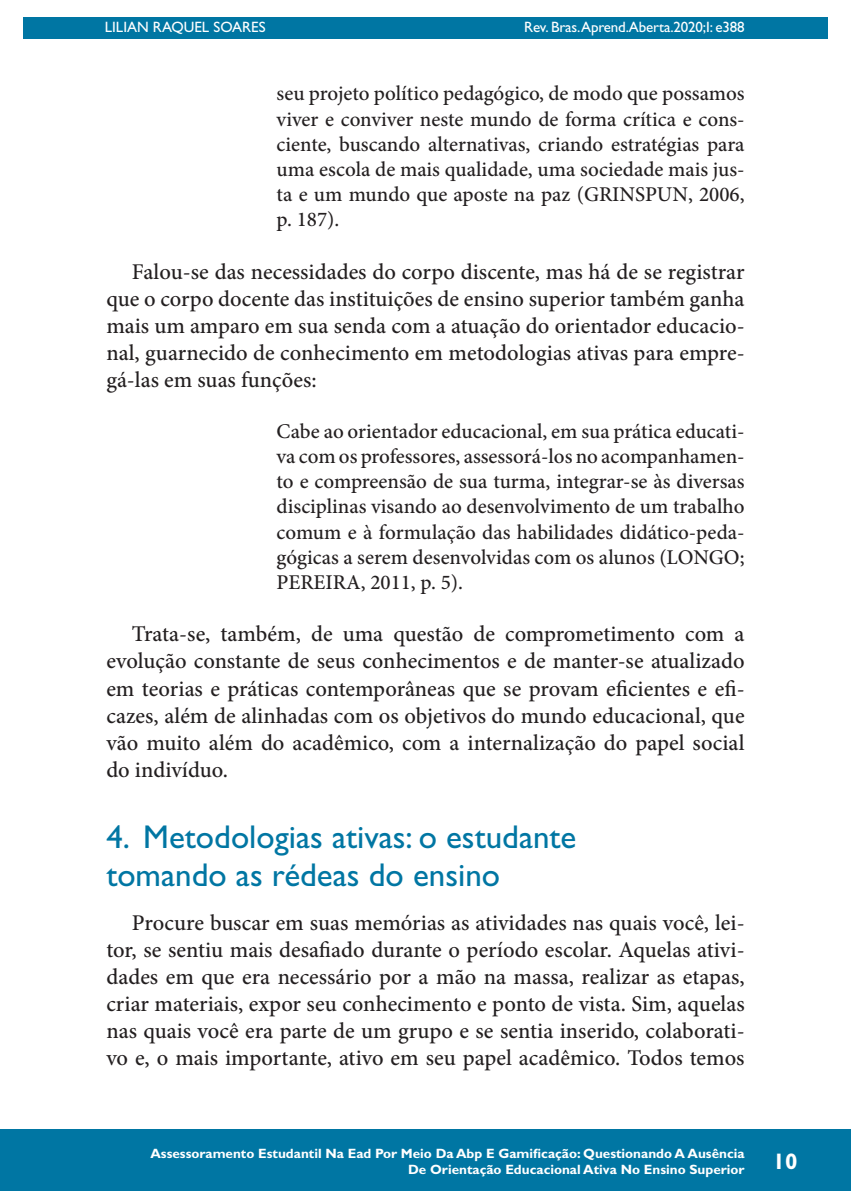
<style>
.page{position:relative;width:851px;height:1191px;background:#fff}
.page>*{position:absolute;margin:0;border:0;box-sizing:border-box;transform-origin:0 0}
.t1{font:33px/37.5px "Gill Sans Std";color:#0076a3}
.Texto_corrido{font:500 22.5px/27px "Minion Pro";color:#231f20;text-align:justify}
.t2{font:700 22.5px "Gill Sans Std";color:#fff}
.Citação{font:500 21px/25.2px "Minion Pro";color:#231f20;text-align:justify}
.t3{font:15px "Gill Sans Std";letter-spacing:-.01em;color:#fff}
.t4{font:700 13.5px/16.2px "Gill Sans Std";color:#fff;text-align:right}
</style>
<div class="page">
<hr style="left:104px;top:0;width:1px;height:467px;background:#0076a3">
<div style="left:23px;top:17px;width:804px;height:21px;background:#0076a3"></div>
<div style="left:0;top:1129px;width:850px;height:62px;background:#0076a3"></div>
<p class="t3" style="left:105px;top:18px;width:162px">LILIAN RAQUEL SOARES</p>
<p class="t3" style="left:524px;top:18px;width:222px">Rev. Bras.Aprend.Aberta.2020;I: e388</p>
<p class="Citação" style="left:276px;top:81px;width:469px">seu projeto político pedagógico, de modo que possamos viver e conviver neste mundo de forma crítica e cons&shy;ciente, buscando alternativas, criando estratégias para uma escola de mais qualidade, uma sociedade mais jus&shy;ta e um mundo que aposte na paz (GRINSPUN, 2006, p. 187).</p>
<p class="Texto_corrido" style="left:106px;top:258px;width:639px;text-indent:26px">Falou-se das necessidades do corpo discente, mas há de se registrar que o corpo docente das instituições de ensino superior também ganha mais um amparo em sua senda com a atuação do orientador educacio&shy;nal, guarnecido de conhecimento em metodologias ativas para empre&shy;gá-las em suas funções:</p>
<p class="Citação" style="left:276px;top:418px;width:469px">Cabe ao orientador educacional, em sua prática educati&shy;va com os professores, assessorá-los no acompanhamen&shy;to e compreensão de sua turma, integrar-se às diversas disciplinas visando ao desenvolvimento de um trabalho comum e à formulação das habilidades didático-peda&shy;gógicas a serem desenvolvidas com os alunos (LONGO; PEREIRA, 2011, p. 5).</p>
<p class="Texto_corrido" style="left:106px;top:621px;width:639px;text-indent:26px">Trata-se, também, de uma questão de comprometimento com a evolução constante de seus conhecimentos e de manter-se atualizado em teorias e práticas contemporâneas que se provam eficientes e efi&shy;cazes, além de alinhadas com os objetivos do mundo educacional, que vão muito além do acadêmico, com a internalização do papel social do indivíduo.</p>
<p class="t1" style="left:106px;top:818px;width:471px">4. Metodologias ativas: o estudante tomando as rédeas do ensino</p>
<p class="Texto_corrido" style="left:106px;top:909px;width:639px;text-indent:26px">Procure buscar em suas memórias as atividades nas quais você, lei&shy;tor, se sentiu mais desafiado durante o período escolar. Aquelas ativi&shy;dades em que era necessário por a mão na massa, realizar as etapas, criar materiais, expor seu conhecimento e ponto de vista. Sim, aquelas nas quais você era parte de um grupo e se sentia inserido, colaborati&shy;vo e, o mais importante, ativo em seu papel acadêmico. Todos temos</p>
<p class="t4" style="left:150px;top:1145px;width:595px">Assessoramento Estudantil Na Ead Por Meio Da Abp E Gamificação: Questionando A Ausência<br>De Orientação Educacional Ativa No Ensino Superior</p>
<p class="t2" style="left:772px;top:1148px;width:26px">10</p>
</div>
